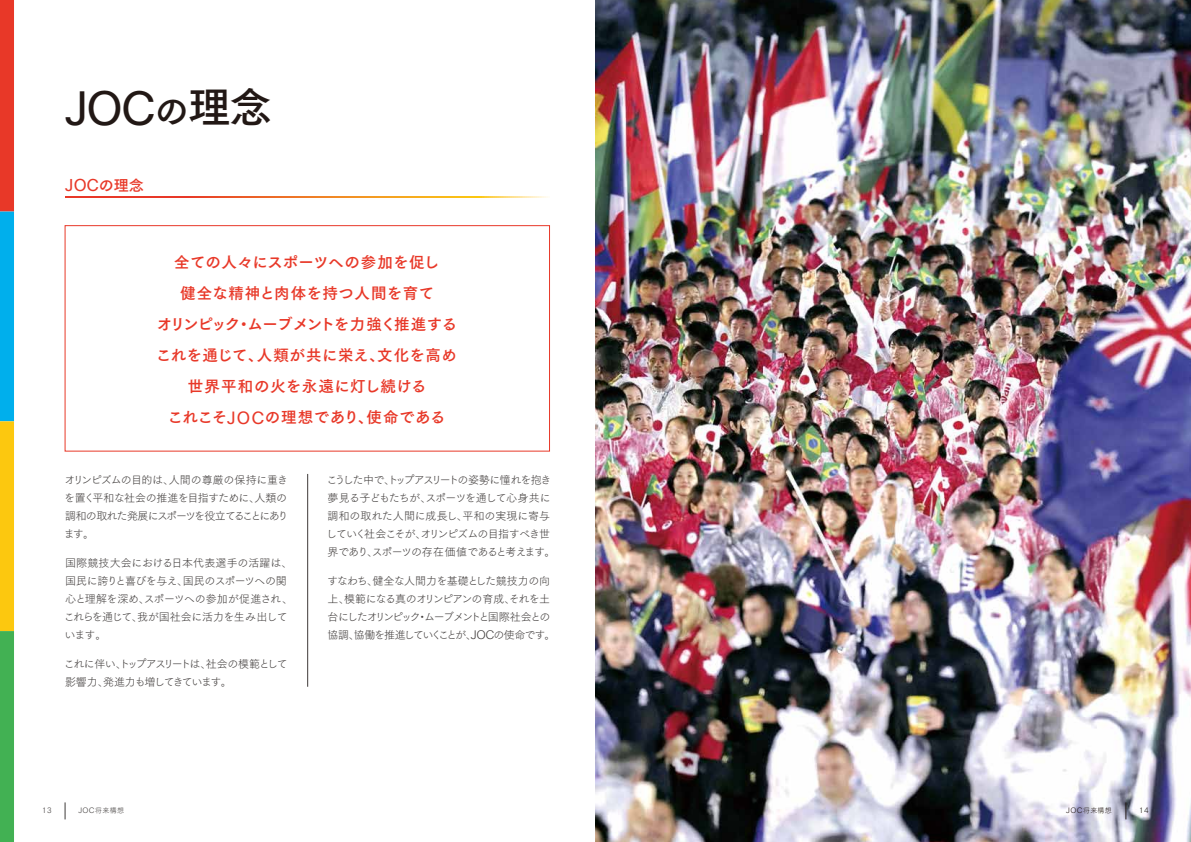
<style>
.page{position:relative;width:1191px;height:842px;background:#fff}
.page>*{position:absolute;margin:0;border:0;box-sizing:border-box;transform-origin:0 0}
.t1{font:46.2px "Tsuku Go Pro D";color:#221815}
.t2{font:16.5px "Tsuku Go Pro D";color:#e83828}
.t3{font:15.5px/31px "Tsuku Go Pro B";letter-spacing:.025em;color:#e83828;text-align:center}
.t4{font:11px/18px "Tsuku Go Pro L";letter-spacing:-.07em;color:#3e3a39}
.t5{font:11px/18px "Tsuku Go Pro L";letter-spacing:-.09em;color:#3e3a39}
.t6{font:11px/18px "Tsuku Go Pro L";letter-spacing:-.04em;color:#3e3a39}
.t7{font:11px/18px "Tsuku Go Pro L";letter-spacing:-.125em;color:#3e3a39}
.t8{font:7.7px "Tsuku Go Pro L";color:#3e3a39}
.t9{font:7.7px "Tsuku Go Pro L";color:#221815}
.t10{font:7px "Tsuku Go Pro L";color:#3e3a39}
.t11{font:7px "Tsuku Go Pro L";color:#221815}
.s1{font-family:"Tsuku Go Pro B";font-size:34px}
.s2{font-family:"Tsuku Go Pro B";font-size:42px}
.s3{font-family:"Tsuku Go Pro B";font-size:15px}
.s4{font-family:"Tsuku Go Pro D";font-size:17.1px}
.s5{font-size:12.1px}
.s6{font-size:7.7px}
</style>
<div class="page">
<div style="left:65px;top:225px;width:485px;height:227px;border:1px solid #e83828"></div>
<hr style="left:307px;top:474px;width:1px;height:213px;background:#3e3a39">
<svg style="left:65px;top:197px;width:483px;height:1px"></svg>
<img style="left:595px;top:0;width:596px;height:842px">
<div style="left:0;top:0;width:14px;height:212px;background:#e83828"></div>
<div style="left:0;top:212px;width:14px;height:209px;background:#00afec"></div>
<div style="left:0;top:421px;width:14px;height:210px;background:#fcc80f"></div>
<div style="left:0;top:631px;width:14px;height:211px;background:#42b153"></div>
<svg style="left:1125px;top:802px;width:1px;height:17px"></svg>
<svg style="left:65px;top:802px;width:1px;height:17px"></svg>
<h1 class="t1" style="left:65px;top:69px;width:208px">JOC<span class="s1">の</span><span class="s2">理念</span></h1>
<h2 class="t2" style="left:65px;top:171px;width:80px">JOC<span class="s3">の理念</span></h2>
<h3 class="t3" style="left:156px;top:245px;width:303px">全ての人々にスポーツへの参加を促し<br>健全な精神と肉体を持つ人間を育て<br>オリンピック・ムーブメントを力強く推進するこれを通じて、人類が共に栄え、文化を高め世界平和の火を永遠に灯し続ける<br>これこそ<span class="s4">JOC</span>の理想であり、使命である</h3>
<p class="t4" style="left:64px;top:469px;width:226px">オリンピズムの目的は、人間の尊厳の保持に重きを置く平和な社会の推進を目指すために、人類の調和の取れた発展にスポーツを役立てることにあります。</p>
<p class="t6" style="left:64px;top:552px;width:231px">国際競技大会における日本代表選手の活躍は、国民に誇りと喜びを与え、国民のスポーツへの関心と理解を深め、スポーツへの参加が促進され、これらを通じて、我が国社会に活力を生み出しています。</p>
<p class="t7" style="left:64px;top:653px;width:225px">これに伴い、トップアスリートは、社会の模範として影響力、発進力も増してきています。</p>
<p class="t4" style="left:326px;top:469px;width:231px">こうした中で、トップアスリートの姿勢に憧れを抱き夢見る子どもたちが、スポーツを通して心身共に調和の取れた人間に成長し、平和の実現に寄与していく社会こそが、オリンピズムの目指すべき世界であり、スポーツの存在価値であると考えます。</p>
<p class="t5" style="left:327px;top:570px;width:230px">すなわち、健全な人間力を基礎とした競技力の向上、模範になる真のオリンピアンの育成、それを土台にしたオリンピック・ムーブメントと国際社会との協調、協働を推進していくことが、<span class="s5">JOC</span>の使命です。</p>
<p class="t8" style="left:42px;top:804px;width:11px">13</p>
<p class="t10" style="left:78px;top:804px;width:47px"><span class="s6">JOC</span>将来構想</p>
<p class="t11" style="left:1066px;top:804px;width:47px"><span class="s6">JOC</span>将来構想</p>
<p class="t9" style="left:1139px;top:804px;width:11px">14</p>
</div>
